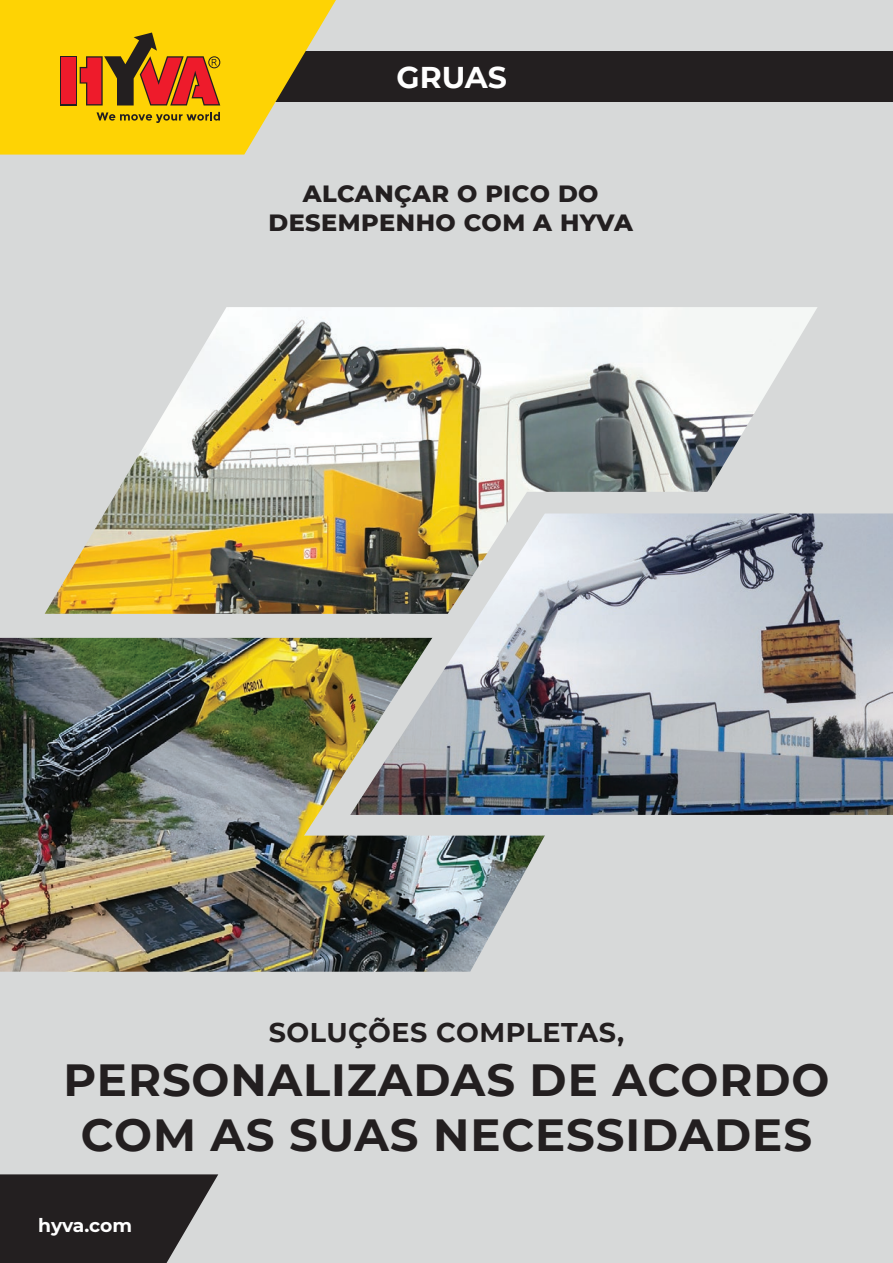
<style>
.page{position:relative;width:893px;height:1263px;background:#d7d9d9}
.page>*{position:absolute;margin:0;border:0;box-sizing:border-box;transform-origin:0 0}
.t1{font:700 45px/54px "Montserrat";letter-spacing:.02em;color:#231f20;text-align:center}
.t2{font:700 30px "Montserrat";color:#fff}
.t3{font:700 27px "Montserrat";letter-spacing:.02em;color:#231f20}
.t4{font:800 24px/28.8px "Montserrat";letter-spacing:.02em;color:#231f20;text-align:center}
.t5{font:700 18.75px "Montserrat";letter-spacing:-.01em;color:#fff}
</style>
<div class="page">
<img style="left:45px;top:307px;width:772px;height:307px">
<img style="left:0;top:638px;width:545px;height:334px">
<img style="left:304px;top:492px;width:513px;height:344px">
<img style="left:350px;top:513px;width:543px;height:302px">
<div style="left:0;top:52px;width:893px;height:50px;background:#231f20"></div>
<svg style="left:0;top:0;width:336px;height:155px;fill:#fed304"></svg>
<svg style="left:97px;top:112px;width:123px;height:11px"></svg>
<div style="left:61px;top:56px;width:16px;height:49px;background:#ee1b2b"></div>
<svg style="left:80px;top:33px;width:140px;height:72px;background:#c97515"></svg>
<svg style="left:0;top:1174px;width:218px;height:89px;background:#383536"></svg>
<p class="t2" style="left:397px;top:56px;width:112px">GRUAS</p>
<p class="t4" style="left:268px;top:178px;width:366px">ALCANÇAR O PICO DO<br>DESEMPENHO COM A HYVA</p>
<p class="t3" style="left:269px;top:1013px;width:357px">SOLUÇÕES COMPLETAS,</p>
<p class="t1" style="left:64px;top:1051px;width:767px">PERSONALIZADAS DE ACORDO<br>COM AS SUAS NECESSIDADES</p>
<p class="t5" style="left:38px;top:1212px;width:95px">hyva.com</p>
</div>
